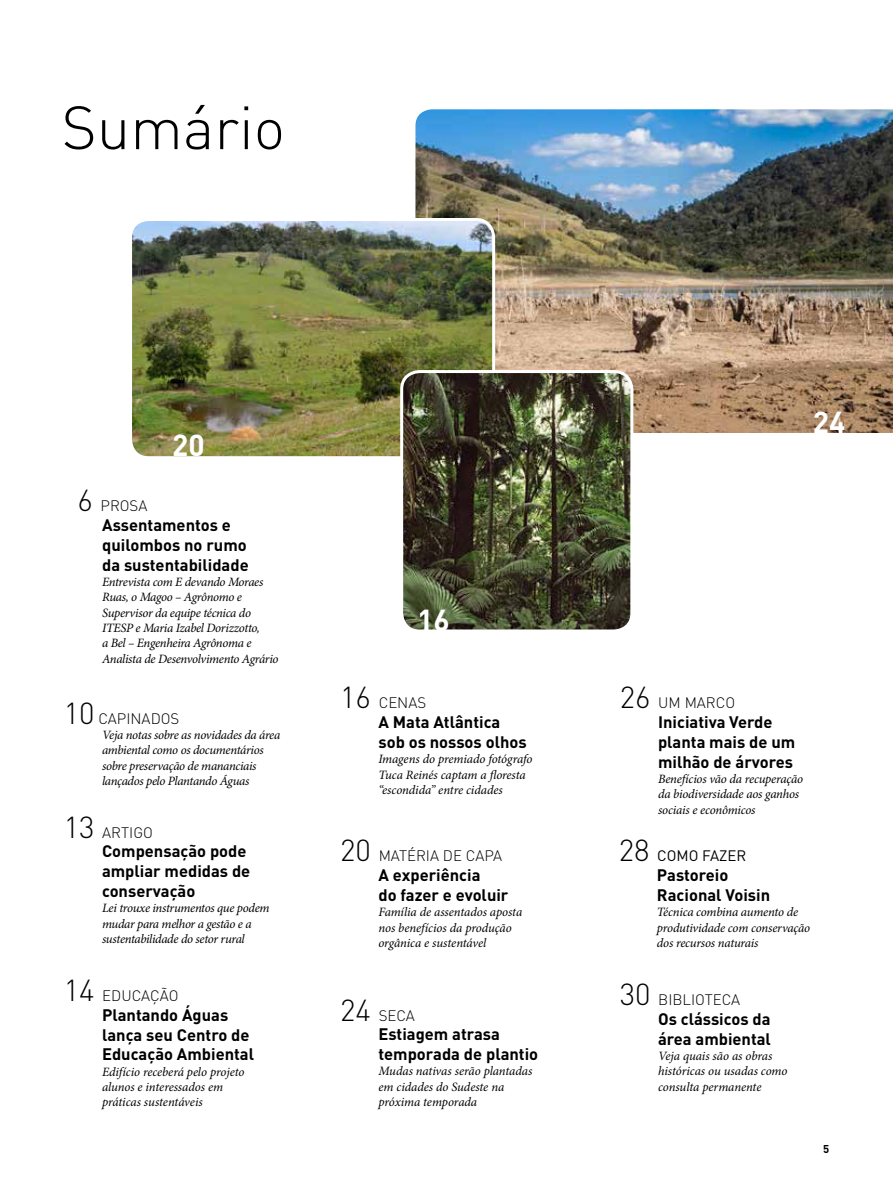
<style>
.page{position:relative;width:893px;height:1191px;background:#fff}
.page>*{position:absolute;margin:0;border:0;box-sizing:border-box;transform-origin:0 0}
.t1{font:300 60px "DIN";color:#000}
.t2{font:700 30px "DIN";color:#fff}
.t3{font:700 16.5px/19.8px "DIN";color:#000}
.t4{font:300 15px "DIN";color:#000}
.t5{font:15px "DIN";color:#000}
.t6{font:italic 12.75px/15.3px "Minion Pro";letter-spacing:-.015em;color:#000}
.t7{font:700 11.25px "DIN";color:#000}
.s1{font-size:30px}
.s2{font-weight:300;font-size:30px}
</style>
<div class="page">
<img style="left:415px;top:109px;width:478px;height:324px">
<img style="left:133px;top:219px;width:361px;height:236px">
<div style="left:129px;top:218px;width:366px;height:241px;border:3px solid #fff;border-radius:18px"></div>
<img style="left:402px;top:371px;width:230px;height:257px">
<div style="left:400px;top:370px;width:233px;height:262px;border:3px solid #fff;border-radius:18px"></div>
<h1 class="t1" style="left:62px;top:91px;width:225px">SUMÁRIO</h1>
<h2 class="t2" style="left:172px;top:426px;width:34px">20</h2>
<p class="t4" style="left:77px;top:497px;width:43px"><span class="s1">6</span> PROSA</p>
<p class="t3" style="left:102px;top:514px;width:148px">Assentamentos e quilombos no rumo da sustentabilidade</p>
<p class="t6" style="left:102px;top:574px;width:178px">Entrevista com E devando Moraes<br>Ruas, o Magoo – Agrônomo e<br>Supervisor da equipe técnica do<br>ITESP e Maria Izabel Dorizzotto,<br>a Bel – Engenheira Agrônoma e<br>Analista de Desenvolvimento Agrário</p>
<p class="t4" style="left:64px;top:709px;width:54px"><span class="s1">10</span> CAPINADOS</p>
<p class="t6" style="left:102px;top:727px;width:180px">Veja notas sobre as novidades da área ambiental como os documentários sobre preservação de mananciais lançados pelo Plantando Águas</p>
<p class="t4" style="left:64px;top:823px;width:48px"><span class="s1">13</span> ARTIGO</p>
<p class="t3" style="left:102px;top:841px;width:150px">Compensação pode ampliar medidas de conservação</p>
<p class="t6" style="left:102px;top:900px;width:169px">Lei trouxe instrumentos que podem mudar para melhor a gestão e a sustentabilidade do setor rural</p>
<p class="t4" style="left:64px;top:986px;width:49px"><span class="s1">14</span> EDUCA</p>
<p class="t4" style="left:150px;top:986px;width:27px">ÇÃO</p>
<p class="t3" style="left:102px;top:1004px;width:154px">Plantando Águas lança seu Centro de<br>Educação Ambiental</p>
<p class="t6" style="left:102px;top:1064px;width:144px">Edifício receberá pelo projeto alunos e interessados em práticas sustentáveis</p>
<h2 class="t2" style="left:417px;top:600px;width:34px">16</h2>
<p class="t4" style="left:340px;top:693px;width:49px"><span class="s1">16</span> CENAS</p>
<p class="t3" style="left:378px;top:711px;width:150px">A Mata Atlântica sob os nossos olhos</p>
<p class="t6" style="left:378px;top:751px;width:156px">Imagens do premiado fotógrafo<br>Tuca Reinés captam a floresta “escondida” entre cidades</p>
<p class="t4" style="left:340px;top:846px;width:49px"><span class="s1">20</span> MAT</p>
<p class="t4" style="left:407px;top:846px;width:18px">ÉRIA</p>
<p class="t4" style="left:443px;top:846px;width:33px">DE CAPA</p>
<p class="t3" style="left:378px;top:864px;width:132px">A experiência<br>do fazer e evoluir</p>
<p class="t6" style="left:378px;top:904px;width:145px">Família de assentados aposta nos benefícios da produção orgânica e sustentável</p>
<p class="t4" style="left:340px;top:1006px;width:49px"><span class="s1">24</span> SECA</p>
<p class="t3" style="left:378px;top:1023px;width:161px">Estiagem atrasa temporada de plantio</p>
<p class="t6" style="left:378px;top:1063px;width:155px">Mudas nativas serão plantadas em cidades do Sudeste na próxima temporada</p>
<h2 class="t2" style="left:813px;top:402px;width:34px">24</h2>
<p class="t4" style="left:620px;top:693px;width:76px"><span class="s1">26</span> UM MARCO</p>
<p class="t3" style="left:658px;top:711px;width:139px">Iniciativa Verde planta mais de um milhão de árvores</p>
<p class="t6" style="left:658px;top:771px;width:147px">Benefícios vão da recuperação da biodiversidade aos ganhos sociais e econômicos</p>
<p class="t5" style="left:619px;top:846px;width:59px"><span class="s2">28</span> COMO</p>
<p class="t5" style="left:702px;top:846px;width:46px">FAZER</p>
<p class="t3" style="left:657px;top:864px;width:115px">Pastoreio<br>Racional Voisin</p>
<p class="t6" style="left:657px;top:904px;width:155px">Técnica combina aumento de produtividade com conservação dos recursos naturais</p>
<p class="t4" style="left:620px;top:990px;width:58px"><span class="s1">30</span> BIBLIOTECA</p>
<p class="t3" style="left:658px;top:1008px;width:114px">Os clássicos da área ambiental</p>
<p class="t6" style="left:658px;top:1048px;width:131px">Veja quais são as obras históricas ou usadas como consulta permanente</p>
<p class="t7" style="left:823px;top:1141px;width:8px">5</p>
</div>
